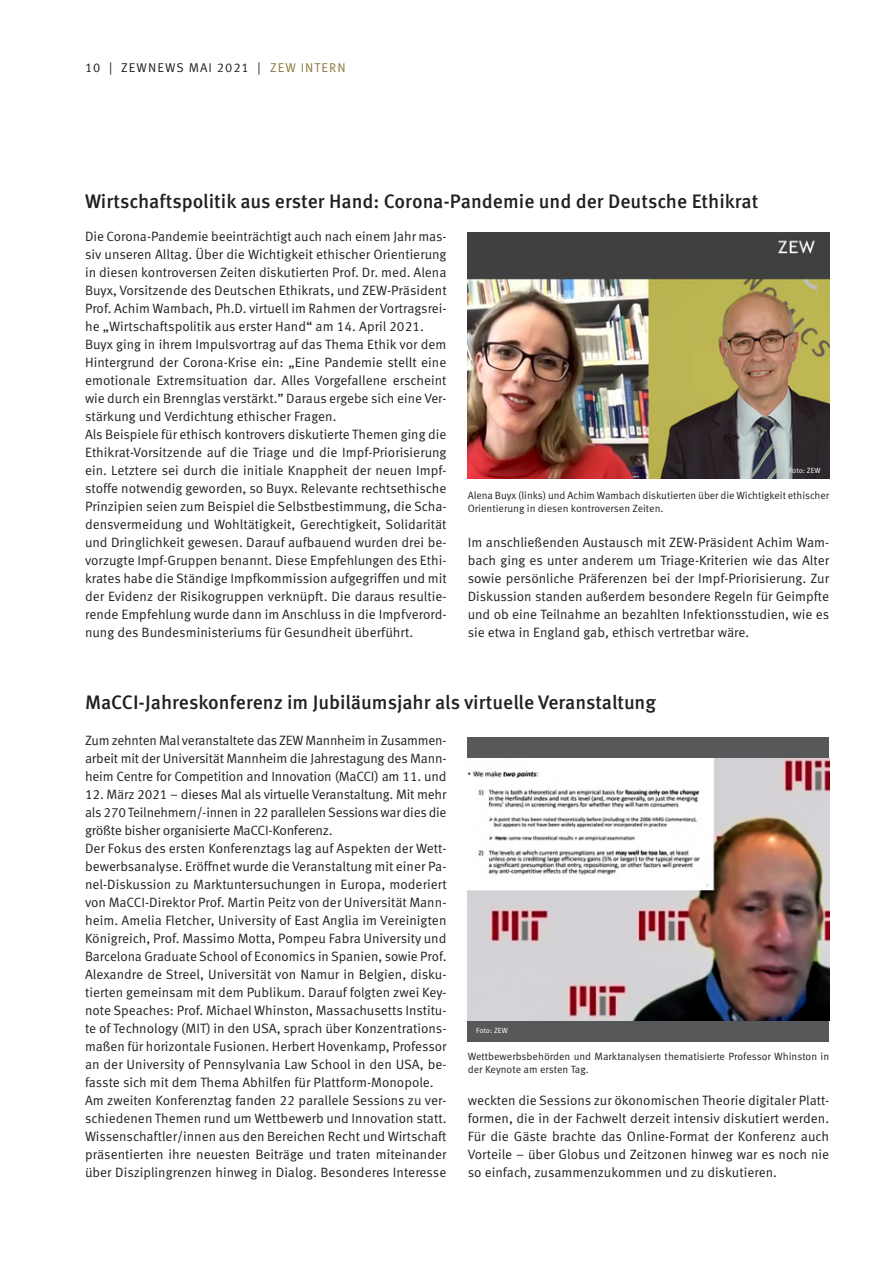
<style>
.page{position:relative;width:893px;height:1263px;background:#fff}
.page>*{position:absolute;margin:0;border:0;box-sizing:border-box;transform-origin:0 0}
.t1{font:500 19.5px "Meta Pro";color:#231f20}
.t2{font:13.5px/18px "Meta Pro";color:#231f20;text-align:justify}
.t3{font:12.75px "Meta Pro";letter-spacing:.085em;color:#231f20}
.t4{font:10.5px/12.8px "Meta Pro";letter-spacing:-.005em;color:#231f20}
.t5{font:7.5px "Meta Pro";color:#fff}
.s1{color:#89793d}
</style>
<div class="page">
<img style="left:468px;top:232px;width:361px;height:247px">
<div style="left:468px;top:737px;width:361px;height:304px;background:#57585a"></div>
<img style="left:468px;top:758px;width:361px;height:263px">
<p class="t3" style="left:85px;top:60px;width:262px">10 | ZEWNEWS MAI 2021 | <span class="s1">ZEW INTERN</span></p>
<h1 class="t1" style="left:85px;top:189px;width:675px">Wirtschaftspolitik aus erster Hand: Corona-Pandemie und der Deutsche Ethikrat</h1>
<p class="t2" style="left:85px;top:228px;width:363px;text-align:left">Die Corona-Pandemie beeinträchtigt auch nach einem Jahr mas&shy;siv unseren Alltag. Über die Wichtigkeit ethischer Orientierung in diesen kontroversen Zeiten diskutierten Prof. Dr. med. Alena Buyx, Vorsitzende des Deutschen Ethikrats, und ZEW-Präsident Prof. Achim Wambach, Ph.D. virtuell im Rahmen der Vortragsrei&shy;he „Wirtschaftspolitik aus erster Hand“ am 14. April 2021.<br>Buyx ging in ihrem Impulsvortrag auf das Thema Ethik vor dem Hintergrund der Corona-Krise ein: „Eine Pandemie stellt eine emotionale Extremsituation dar. Alles Vorgefallene erscheint wie durch ein Brennglas verstärkt.” Daraus ergebe sich eine Ver&shy;stärkung und Verdichtung ethischer Fragen.<br>Als Beispiele für ethisch kontrovers diskutierte Themen ging die Ethikrat-Vorsitzende auf die Triage und die Impf-Priorisierung ein. Letztere sei durch die initiale Knappheit der neuen Impf&shy;stoffe notwendig geworden, so Buyx. Relevante rechtsethische Prinzipien seien zum Beispiel die Selbstbestimmung, die Scha&shy;densvermeidung und Wohltätigkeit, Gerechtigkeit, Solidarität und Dringlichkeit gewesen. Darauf aufbauend wurden drei be&shy;vorzugte Impf-Gruppen benannt. Diese Empfehlungen des Ethi&shy;krates habe die Ständige Impfkommission aufgegriffen und mit der Evidenz der Risikogruppen verknüpft. Die daraus resultie&shy;rende Empfehlung wurde dann im Anschluss in die Impfverord&shy;nung des Bundesministeriums für Gesundheit überführt.</p>
<p class="t5" style="left:789px;top:466px;width:33px">Foto: ZEW</p>
<p class="t4" style="left:468px;top:489px;width:363px">Alena Buyx (links) und Achim Wambach diskutierten über die Wichtigkeit ethischer<br>Orientierung in diesen kontroversen Zeiten.</p>
<p class="t2" style="left:468px;top:534px;width:363px">Im anschließenden Austausch mit ZEW-Präsident Achim Wam&shy;bach ging es unter anderem um Triage-Kriterien wie das Alter sowie persönliche Präferenzen bei der Impf-Priorisierung. Zur Diskussion standen außerdem besondere Regeln für Geimpfte und ob eine Teilnahme an bezahlten Infektionsstudien, wie es sie etwa in England gab, ethisch vertretbar wäre.</p>
<h1 class="t1" style="left:85px;top:690px;width:572px">MaCCI-Jahreskonferenz im Jubiläumsjahr als virtuelle Veranstaltung</h1>
<p class="t2" style="left:85px;top:732px;width:363px">Zum zehnten Mal veranstaltete das ZEW Mannheim in Zusammen&shy;arbeit mit der Universität Mannheim die Jahrestagung des Mann&shy;heim Centre for Competition and Innovation (MaCCI) am 11. und</p>
<p class="t2" style="left:85px;top:786px;width:363px;text-align:left">12. März 2021 – dieses Mal als virtuelle Veranstaltung. Mit mehr als 270 Teilnehmern/-innen in 22 parallelen Sessions war dies die größte bisher organisierte MaCCI-Konferenz.<br>Der Fokus des ersten Konferenztags lag auf Aspekten der Wett&shy;bewerbsanalyse. Eröffnet wurde die Veranstaltung mit einer Pa&shy;nel-Diskussion zu Marktuntersuchungen in Europa, moderiert von MaCCI-Direktor Prof. Martin Peitz von der Universität Mann&shy;heim. Amelia Fletcher, University of East Anglia im Vereinigten Königreich, Prof. Massimo Motta, Pompeu Fabra University und Barcelona Graduate School of Economics in Spanien, sowie Prof.<br>Alexandre de Streel, Universität von Namur in Belgien, disku&shy;tierten gemeinsam mit dem Publikum. Darauf folgten zwei Key&shy;note Speaches: Prof. Michael Whinston, Massachusetts Institu&shy;te of Technology (MIT) in den USA, sprach über Konzentrations&shy;maßen für horizontale Fusionen. Herbert Hovenkamp, Professor an der University of Pennsylvania Law School in den USA, be&shy;fasste sich mit dem Thema Abhilfen für Plattform-Monopole.<br>Am zweiten Konferenztag fanden 22 parallele Sessions zu ver&shy;schiedenen Themen rund um Wettbewerb und Innovation statt.<br>Wissenschaftler/innen aus den Bereichen Recht und Wirtschaft präsentierten ihre neuesten Beiträge und traten miteinander über Disziplingrenzen hinweg in Dialog. Besonderes Interesse</p>
<p class="t5" style="left:476px;top:1026px;width:33px">Foto: ZEW</p>
<p class="t4" style="left:468px;top:1050px;width:363px">Wettbewerbsbehörden und Marktanalysen thematisierte Professor Whinston in der Keynote am ersten Tag.</p>
<p class="t2" style="left:468px;top:1092px;width:363px">weckten die Sessions zur ökonomischen Theorie digitaler Platt&shy;formen, die in der Fachwelt derzeit intensiv diskutiert werden.<br>Für die Gäste brachte das Online-Format der Konferenz auch Vorteile – über Globus und Zeitzonen hinweg war es noch nie so einfach, zusammenzukommen und zu diskutieren.</p>
</div>
